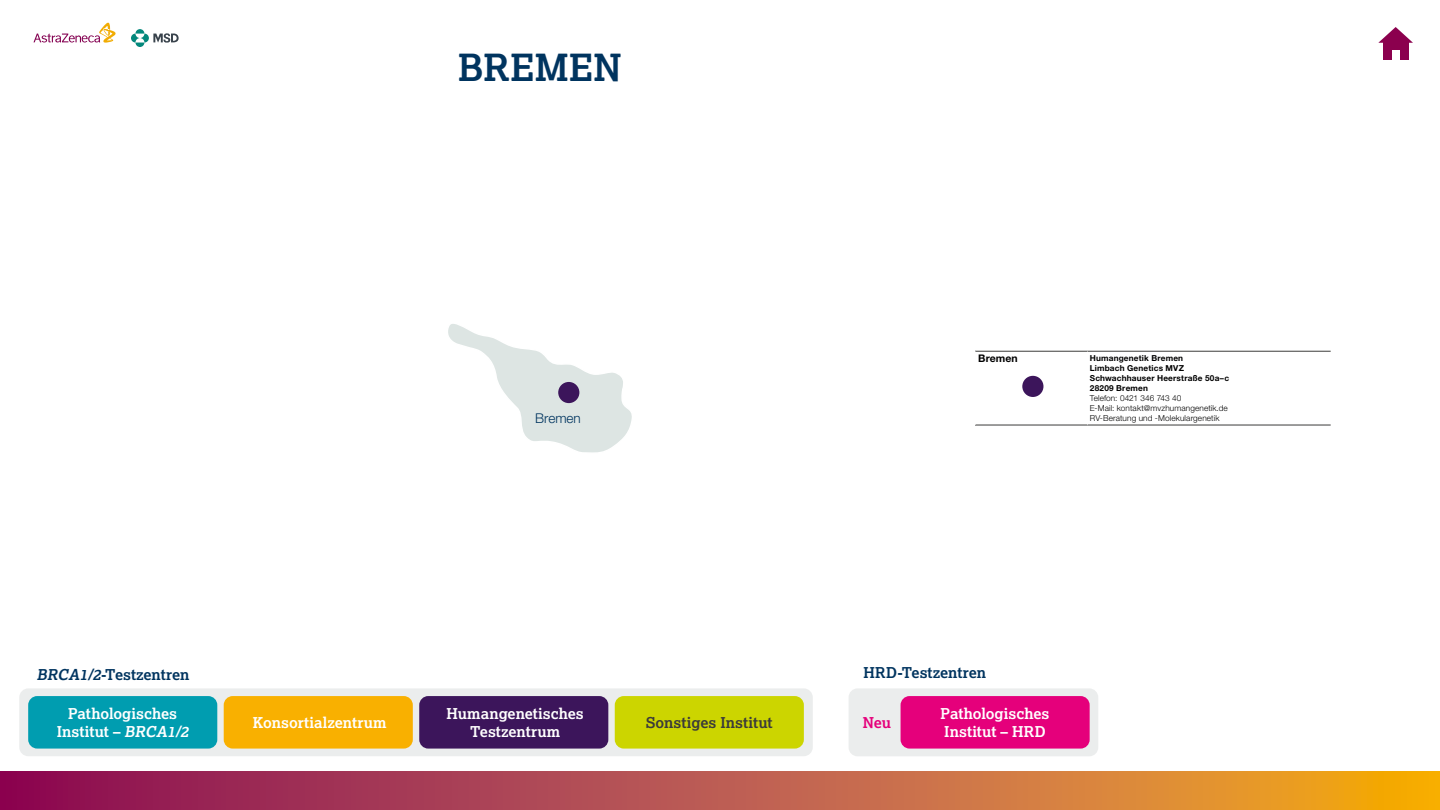
<style>
.page{position:relative;width:1440px;height:810px;background:#fff}
.page>*{position:absolute;margin:0;border:0;box-sizing:border-box;transform-origin:0 0}
.t1{font:700 37.5px "Lexia";color:#00345f}
.t2{font:700 15px/18.3px "Lexia";color:#fff;text-align:center}
.t3{font:700 15px "Lexia";color:#00345f}
.t4{font:700 15px "Lexia";letter-spacing:.005em;color:#3b3b3a}
.t5{font:700 15px "Lexia";color:#e5007b}
.t6{font:300 13.5px "Helvetica Neue LT Std";color:#00345f}
.t7{font:700 10.5px "Helvetica Neue LT Std";letter-spacing:.005em;color:#000}
.t8{font:300 8.25px/9.9px "Helvetica Neue LT Std";letter-spacing:.01em;color:#000}
.t9{font:700 8.25px/9.9px "Helvetica Neue LT Std";letter-spacing:.02em;color:#000}
.s1{font-style:italic}
</style>
<div class="page">
<svg style="left:0;top:772px;width:1440px;height:38px;background:#bd5c45"></svg>
<div style="left:1383px;top:40px;width:25px;height:20px;background:#8b004e"></div>
<svg style="left:1378px;top:27px;width:35px;height:16px"></svg>
<div style="left:1392px;top:51px;width:8px;height:11px;background:#fff"></div>
<svg style="left:131px;top:34px;width:9px;height:9px"></svg>
<svg style="left:140px;top:34px;width:9px;height:9px"></svg>
<svg style="left:135px;top:29px;width:9px;height:5px"></svg>
<svg style="left:135px;top:43px;width:9px;height:4px"></svg>
<svg style="left:153px;top:33px;width:26px;height:10px"></svg>
<svg style="left:33px;top:23px;width:83px;height:20px"></svg>
<div style="left:19px;top:688px;width:794px;height:68px;background:#ebeded;border-radius:9px"></div>
<div style="left:849px;top:688px;width:249px;height:68px;background:#ebeded;border-radius:9px"></div>
<div style="left:28px;top:696px;width:189px;height:53px;background:#009db0;border-radius:9px"></div>
<div style="left:224px;top:696px;width:189px;height:53px;background:#f9b000;border-radius:9px"></div>
<div style="left:419px;top:696px;width:189px;height:53px;background:#3c155b;border-radius:9px"></div>
<div style="left:615px;top:696px;width:189px;height:53px;background:#ccd500;border-radius:9px"></div>
<div style="left:901px;top:696px;width:189px;height:53px;background:#e5007b;border-radius:9px"></div>
<svg style="left:448px;top:324px;width:184px;height:129px"></svg>
<div style="left:558px;top:382px;width:21px;height:21px;background:#3c155b;border-radius:50%"></div>
<hr style="left:975px;top:425px;width:113px;height:1px;background:#3b3b3a">
<hr style="left:975px;top:351px;width:113px;height:1px;background:#3b3b3a">
<hr style="left:975px;top:351px;width:1px;height:74px;background:#fff">
<hr style="left:1088px;top:351px;width:243px;height:1px;background:#3b3b3a">
<hr style="left:1088px;top:425px;width:243px;height:1px;background:#3b3b3a">
<div style="left:1022px;top:376px;width:21px;height:21px;background:#3c155b;border-radius:50%"></div>
<h1 class="t1" style="left:458px;top:44px;width:165px">BREMEN</h1>
<p class="t6" style="left:535px;top:410px;width:47px">Bremen</p>
<p class="t7" style="left:978px;top:351px;width:41px">Bremen</p>
<p class="t9" style="left:1090px;top:353px;width:141px">Humangenetik Bremen<br>Limbach Genetics MVZ<br>Schwachhauser Heerstraße 50a–c<br>28209 Bremen</p>
<p class="t8" style="left:1090px;top:393px;width:139px">Telefon: 0421 346 743 40<br>E-Mail: kontakt@mvzhumangenetik.de<br>RV-Beratung und -Molekulargenetik</p>
<p class="t3" style="left:37px;top:665px;width:154px"><span class="s1">BRCA1/2</span>-Testzentren</p>
<p class="t3" style="left:864px;top:663px;width:124px">HRD-Testzentren</p>
<p class="t5" style="left:863px;top:713px;width:30px">Neu</p>
<p class="t2" style="left:57px;top:704px;width:136px">Pathologisches<br>Institut – <span class="s1">BRCA1/2</span></p>
<p class="t2" style="left:253px;top:713px;width:136px">Konsortialzentrum</p>
<p class="t2" style="left:447px;top:704px;width:139px">Humangenetisches<br>Testzentrum</p>
<p class="t4" style="left:646px;top:713px;width:128px">Sonstiges Institut</p>
<p class="t2" style="left:941px;top:704px;width:110px;text-align:left">Pathologisches<br>Institut – HRD</p>
</div>
